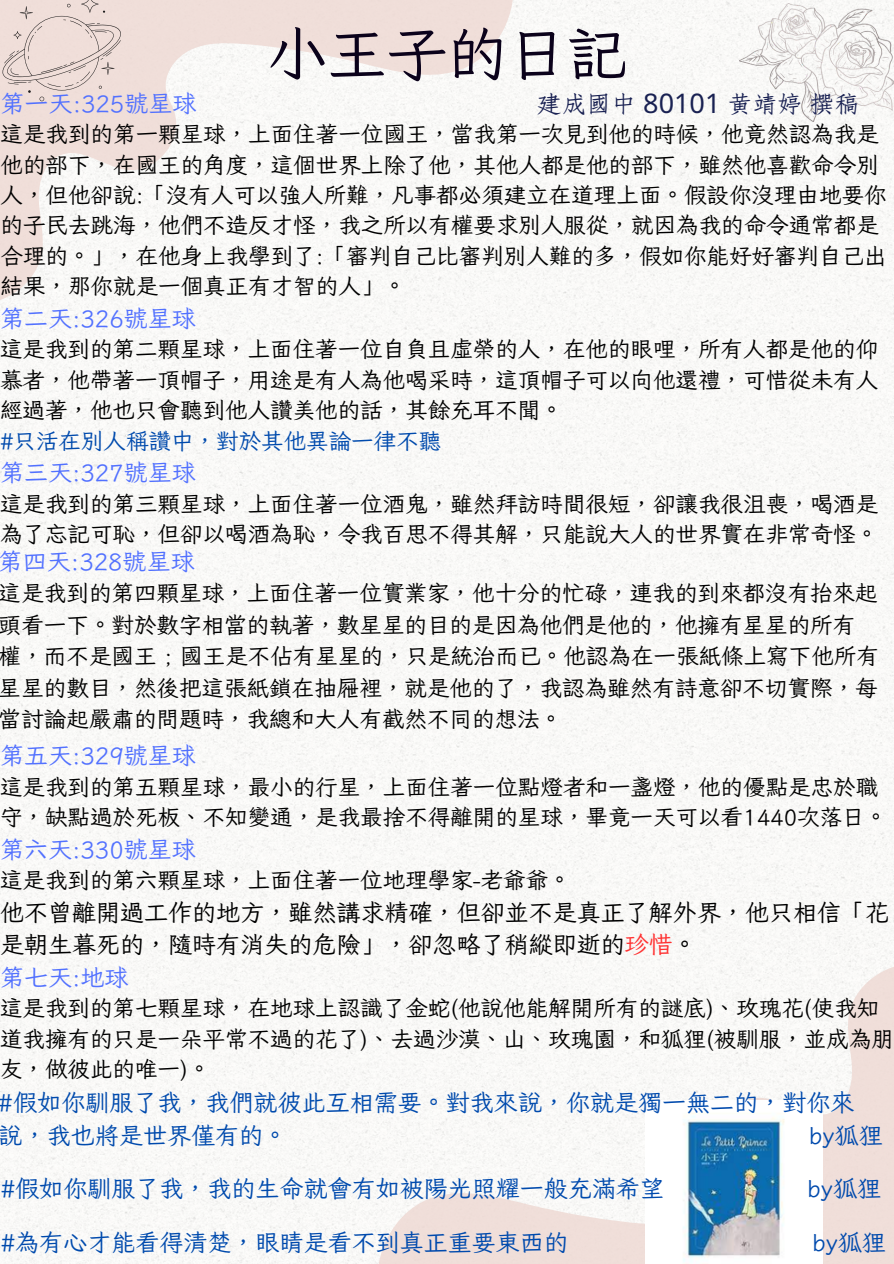
<style>
.page{position:relative;width:894px;height:1264px;background:#fff}
.page>*{position:absolute;margin:0;border:0;box-sizing:border-box;transform-origin:0 0}
.t1{font:60px "Iansui 094";color:#0b021b}
.t2{font:27px "cw Te X Fang Song";color:#192152}
.t3{font:24px/32.7px "Iansui 094";color:#004aad}
.t4{font:24px "Iansui 094";color:#5271ff}
.t5{font:24px/32.7px "Iansui 094";color:#000}
.t6{font:22.5px/30.5px "Iansui 094";color:#000}
.t7{font:22.5px "Iansui 094";color:#004aad}
.s1{color:#ff3131}
.s2{font-family:"Noto Sans"}
</style>
<div class="page">
<img style="left:0;top:0;width:893px;height:1263px">
<svg style="left:0;top:0;width:514px;height:305px;fill:#f7f7f5"></svg>
<svg style="left:376px;top:963px;width:517px;height:300px;fill:#f8f7f6"></svg>
<svg style="left:1px;top:0;width:121px;height:101px"></svg>
<img style="left:645px;top:1100px;width:177px;height:163px">
<img style="left:739px;top:4px;width:153px;height:117px">
<p class="t1" style="left:267px;top:22px;width:362px">小王子的日記</p>
<p class="t4" style="left:1px;top:91px;width:197px">第一天:325號星球</p>
<p class="t6" style="left:1px;top:118px;width:887px">這是我到的第一顆星球，上面住著一位國王，當我第一次見到他的時候，他竟然認為我是他的部下，在國王的角度，這個世界上除了他，其他人都是他的部下，雖然他喜歡命令別人，但他卻說:「沒有人可以強人所難，凡事都必須建立在道理上面。假設你沒理由地要你的子民去跳海，他們不造反才怪，我之所以有權要求別人服從，就因為我的命令通常都是合理的。」，在他身上我學到了:「審判自己比審判別人難的多，假如你能好好審判自己出結果，那你就是一個真正有才智的人」。</p>
<p class="t4" style="left:0;top:306px;width:197px">第二天:326號星球</p>
<p class="t6" style="left:0;top:333px;width:879px;text-align:justify">這是我到的第二顆星球，上面住著一位自負且虛榮的人，在他的眼哩，所有人都是他的仰慕者，他帶著一頂帽子，用途是有人為他喝采時，這頂帽子可以向他還禮，可惜從未有人經過著，他也只會聽到他人讚美他的話，其餘充耳不聞。</p>
<p class="t7" style="left:0;top:429px;width:443px">#只活在別人稱讚中，對於其他異論一律不聽</p>
<p class="t4" style="left:0;top:460px;width:197px">第三天:327號星球</p>
<p class="t6" style="left:0;top:488px;width:879px">這是我到的第三顆星球，上面住著一位酒鬼，雖然拜訪時間很短，卻讓我很沮喪，喝酒是為了忘記可恥，但卻以喝酒為恥，令我百思不得其解，只能說大人的世界實在非常奇怪。</p>
<p class="t4" style="left:-1px;top:548px;width:197px">第四天:328號星球</p>
<p class="t6" style="left:-1px;top:577px;width:881px;line-height:31.5px">這是我到的第四顆星球，上面住著一位實業家，他十分的忙碌，連我的到來都沒有抬來起頭看一下。對於數字相當的執著，數星星的目的是因為他們是他的，他擁有星星的所有權，而不是國王 ; 國王是不佔有星星的，只是統治而已。他認為在一張紙條上寫下他所有星星的數目，然後把這張紙鎖在抽屜裡，就是他的了，我認為雖然有詩意卻不切實際，每當討論起嚴肅的問題時，我總和大人有截然不同的想法。</p>
<p class="t4" style="left:0;top:743px;width:197px">第五天:329號星球</p>
<p class="t6" style="left:0;top:771px;width:888px">這是我到的第五顆星球，最小的行星，上面住著一位點燈者和一盞燈，他的優點是忠於職守，缺點過於死板、不知變通，是我最捨不得離開的星球，畢竟一天可以看1440次落日。</p>
<p class="t4" style="left:0;top:836px;width:197px">第六天:330號星球</p>
<p class="t6" style="left:0;top:864px;width:572px">這是我到的第六顆星球，上面住著一位地理學家-老爺爺。</p>
<p class="t5" style="left:0;top:895px;width:890px">他不曾離開過工作的地方，雖然講求精確，但卻並不是真正了解外界，他只相信「花是朝生暮死的，隨時有消失的危險」，卻忽略了稍縱即逝的<span class="s1">珍惜</span>。</p>
<p class="t4" style="left:0;top:964px;width:130px">第七天:地球</p>
<p class="t6" style="left:0;top:992px;width:895px">這是我到的第七顆星球，在地球上認識了金蛇(他說他能解開所有的謎底)、玫瑰花(使我知道我擁有的只是一朵平常不過的花了)、去過沙漠、山、玫瑰園，和狐狸(被馴服，並成為朋友，做彼此的唯一)。</p>
<p class="t3" style="left:-1px;top:1085px;width:856px">#假如你馴服了我，我們就彼此互相需要。對我來說，你就是獨一無二的，對你來說，我也將是世界僅有的。</p>
<p class="t2" style="left:536px;top:91px;width:323px">建成國中 <span class="s2">80101</span> 黃靖婷撰稿</p>
<p class="t3" style="left:808px;top:1118px;width:75px">by狐狸</p>
<p class="t3" style="left:1px;top:1171px;width:664px">#假如你馴服了我，我的生命就會有如被陽光照耀一般充滿希望</p>
<p class="t3" style="left:807px;top:1171px;width:75px">by狐狸</p>
<p class="t3" style="left:1px;top:1225px;width:568px">#為有心才能看得清楚，眼睛是看不到真正重要東西的</p>
<p class="t3" style="left:811px;top:1225px;width:75px">by狐狸</p>
</div>
